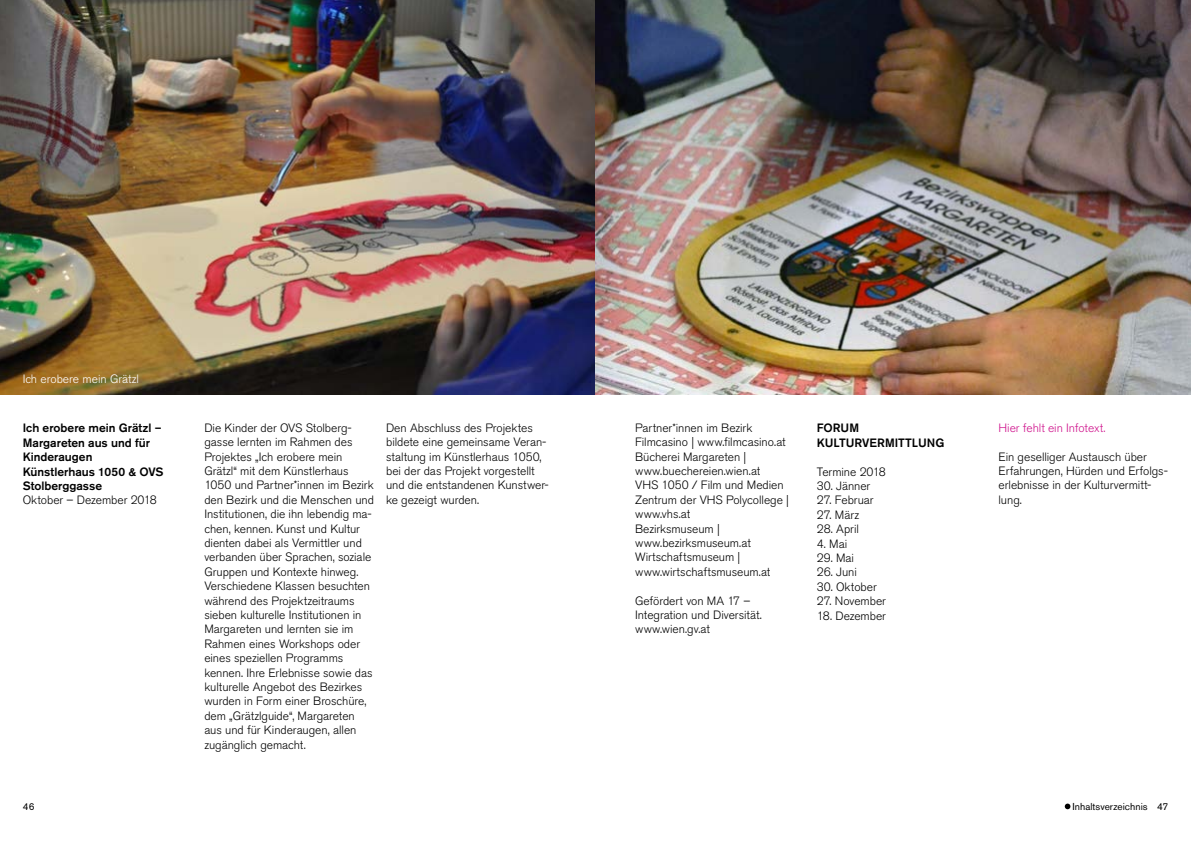
<style>
.page{position:relative;width:1191px;height:842px;background:#fff}
.page>*{position:absolute;margin:0;border:0;box-sizing:border-box;transform-origin:0 0}
.t1{font:300 12px/14.4px "Akzidenz Grotesk BE";letter-spacing:-.005em;color:#000}
.t2{font:500 12px/14.4px "Akzidenz Grotesk BE";color:#000}
.t3{font:300 12px "Akzidenz Grotesk BE";letter-spacing:-.005em;color:#cf128c}
.t4{font:300 12px "Akzidenz Grotesk BE";color:#fff}
.t5{font:10px "Akzidenz Grotesk BE";letter-spacing:.01em;color:#000}
</style>
<div class="page">
<img style="left:0;top:0;width:1191px;height:394px">
<svg style="left:1064px;top:803px;width:6px;height:6px"></svg>
<p class="t4" style="left:23px;top:372px;width:118px">Ich erobere mein Grätzl</p>
<p class="t2" style="left:23px;top:421px;width:142px">Ich erobere mein Grätzl –<br>Margareten aus und für<br>Kinderaugen<br>Künstlerhaus 1050 &amp; OVS<br>Stolberggasse</p>
<p class="t1" style="left:23px;top:493px;width:136px">Oktober – Dezember 2018</p>
<p class="t1" style="left:204px;top:421px;width:171px">Die Kinder der OVS Stolberg&shy;gasse lernten im Rahmen des<br>Projektes „Ich erobere mein<br>Grätzl“ mit dem Künstlerhaus<br>1050 und Partner*innen im Bezirk den Bezirk und die Menschen und<br>Institutionen, die ihn lebendig ma&shy;chen, kennen. Kunst und Kultur dienten dabei als Vermittler und verbanden über Sprachen, soziale<br>Gruppen und Kontexte hinweg.<br>Verschiedene Klassen besuchten während des Projektzeitraums sieben kulturelle Institutionen in<br>Margareten und lernten sie im<br>Rahmen eines Workshops oder eines speziellen Programms kennen. Ihre Erlebnisse sowie das kulturelle Angebot des Bezirkes wurden in Form einer Broschüre, dem „Grätzlguide“, Margareten aus und für Kinderaugen, allen zugänglich gemacht.</p>
<p class="t1" style="left:386px;top:421px;width:164px">Den Abschluss des Projektes bildete eine gemeinsame Veran&shy;staltung im Künstlerhaus 1050, bei der das Projekt vorgestellt und die entstandenen Kunstwer&shy;ke gezeigt wurden.</p>
<p class="t1" style="left:635px;top:421px;width:155px">Partner*innen im Bezirk<br>Filmcasino | www.filmcasino.at<br>Bücherei Margareten | www.buechereien.wien.at<br>VHS 1050 / Film und Medien<br>Zentrum der VHS Polycollege | www.vhs.at<br>Bezirksmuseum | www.bezirksmuseum.at<br>Wirtschaftsmuseum | www.wirtschaftsmuseum.at</p>
<p class="t1" style="left:635px;top:593px;width:128px">Gefördert von MA 17 –<br>Integration und Diversität. www.wien.gv.at</p>
<p class="t2" style="left:817px;top:421px;width:129px">FORUM<br>KULTURVERMITTLUNG</p>
<p class="t1" style="left:817px;top:464px;width:71px">Termine 2018</p>
<p class="t1" style="left:817px;top:479px;width:55px">30. Jänner</p>
<p class="t1" style="left:817px;top:493px;width:58px">27. Februar</p>
<p class="t1" style="left:817px;top:508px;width:44px">27. März</p>
<p class="t1" style="left:817px;top:522px;width:43px">28. April</p>
<p class="t1" style="left:817px;top:536px;width:32px">4. Mai</p>
<p class="t1" style="left:817px;top:551px;width:39px">29. Mai</p>
<p class="t1" style="left:817px;top:565px;width:42px">26. Juni</p>
<p class="t1" style="left:817px;top:580px;width:61px">30. Oktober</p>
<p class="t1" style="left:817px;top:594px;width:71px">27. November</p>
<p class="t1" style="left:817px;top:608px;width:71px">18. Dezember</p>
<p class="t3" style="left:998px;top:421px;width:108px">Hier fehlt ein Infotext.</p>
<p class="t1" style="left:998px;top:449px;width:171px">Ein geselliger Austausch über<br>Erfahrungen, Hürden und Erfolgs&shy;erlebnisse in der Kulturvermitt&shy;lung.</p>
<p class="t5" style="left:23px;top:800px;width:13px">46</p>
<p class="t5" style="left:1072px;top:800px;width:97px">Inhaltsverzeichnis 47</p>
</div>
